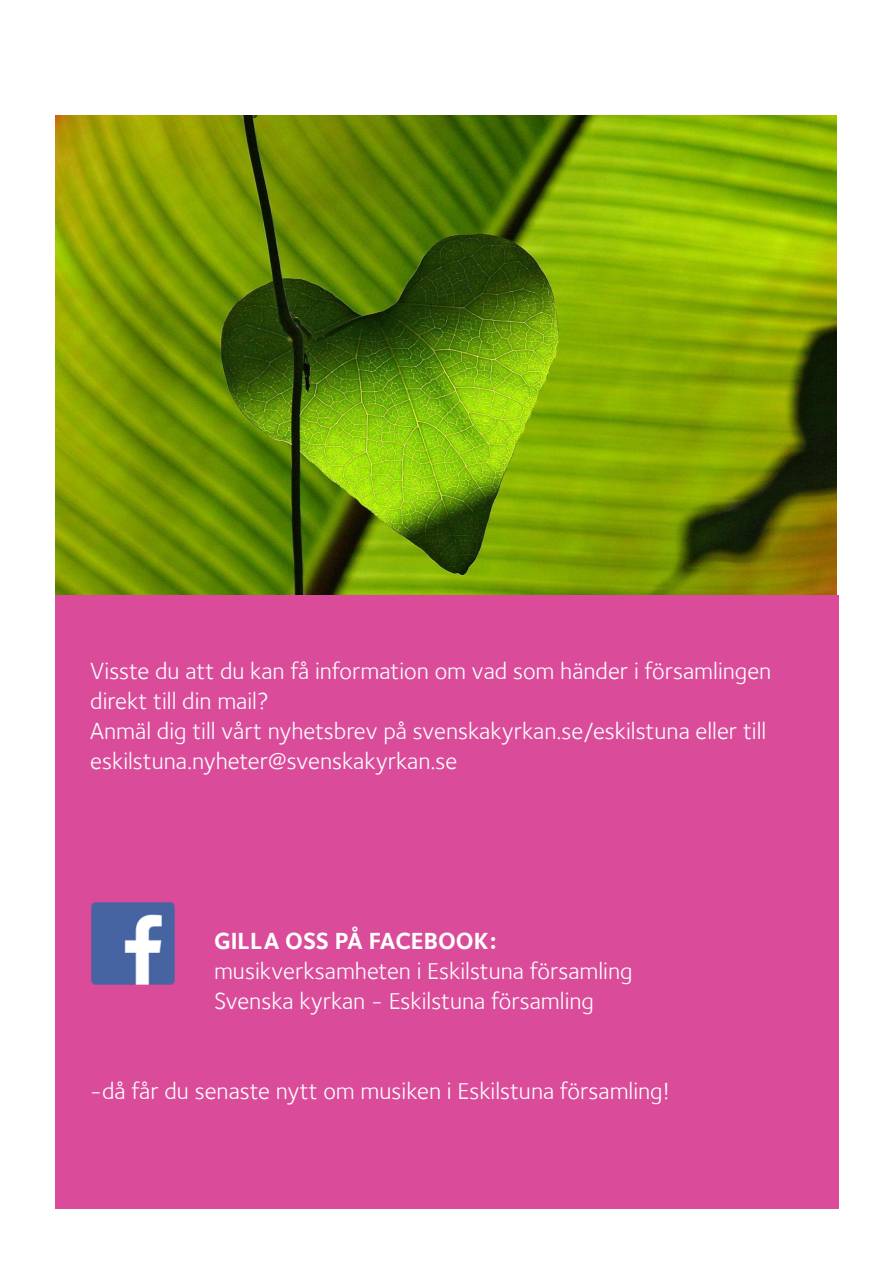
<style>
.page{position:relative;width:893px;height:1263px;background:#fff}
.page>*{position:absolute;margin:0;border:0;box-sizing:border-box;transform-origin:0 0}
.t1{font:30px "Foundry Sterling Demi Expert";color:#fff}
.t2{font:24px/30px "Foundry Sterling Book OSF";color:#fff}
.t3{font:24px/32.2px "Foundry Sterling";color:#fff}
.t4{font:700 24px "Foundry Sterling";color:#fff}
</style>
<div class="page">
<img style="left:55px;top:116px;width:781px;height:479px">
<div style="left:55px;top:595px;width:784px;height:614px;background:#da4c9a"></div>
<img style="left:91px;top:902px;width:83px;height:82px">
<p class="t2" style="left:90px;top:656px;width:682px">Visste du att du kan få information om vad som händer i församlingen direkt till din mail?</p>
<p class="t2" style="left:90px;top:716px;width:677px">Anmäl dig till vårt nyhetsbrev på svenskakyrkan.se/eskilstuna eller till eskilstuna.nyheter@svenskakyrkan.se</p>
<p class="t3" style="left:88px;top:721px;width:503px">direkt till din mail? Anmäl dig till vårt nyhetsbrev på svenskakyrkan.se/eskilstuna eller till</p>
<p class="t4" style="left:214px;top:926px;width:284px">GILLA OSS PÅ FACEBOOK:</p>
<p class="t2" style="left:214px;top:956px;width:420px">musikverksamheten i Eskilstuna församling</p>
<p class="t2" style="left:214px;top:986px;width:381px">Svenska kyrkan - Eskilstuna församling</p>
<p class="t1" style="left:173px;top:970px;width:307px">Gilla oss på facebook:</p>
<p class="t2" style="left:90px;top:1076px;width:581px">-då får du senaste nytt om musiken i Eskilstuna församling!</p>
</div>
